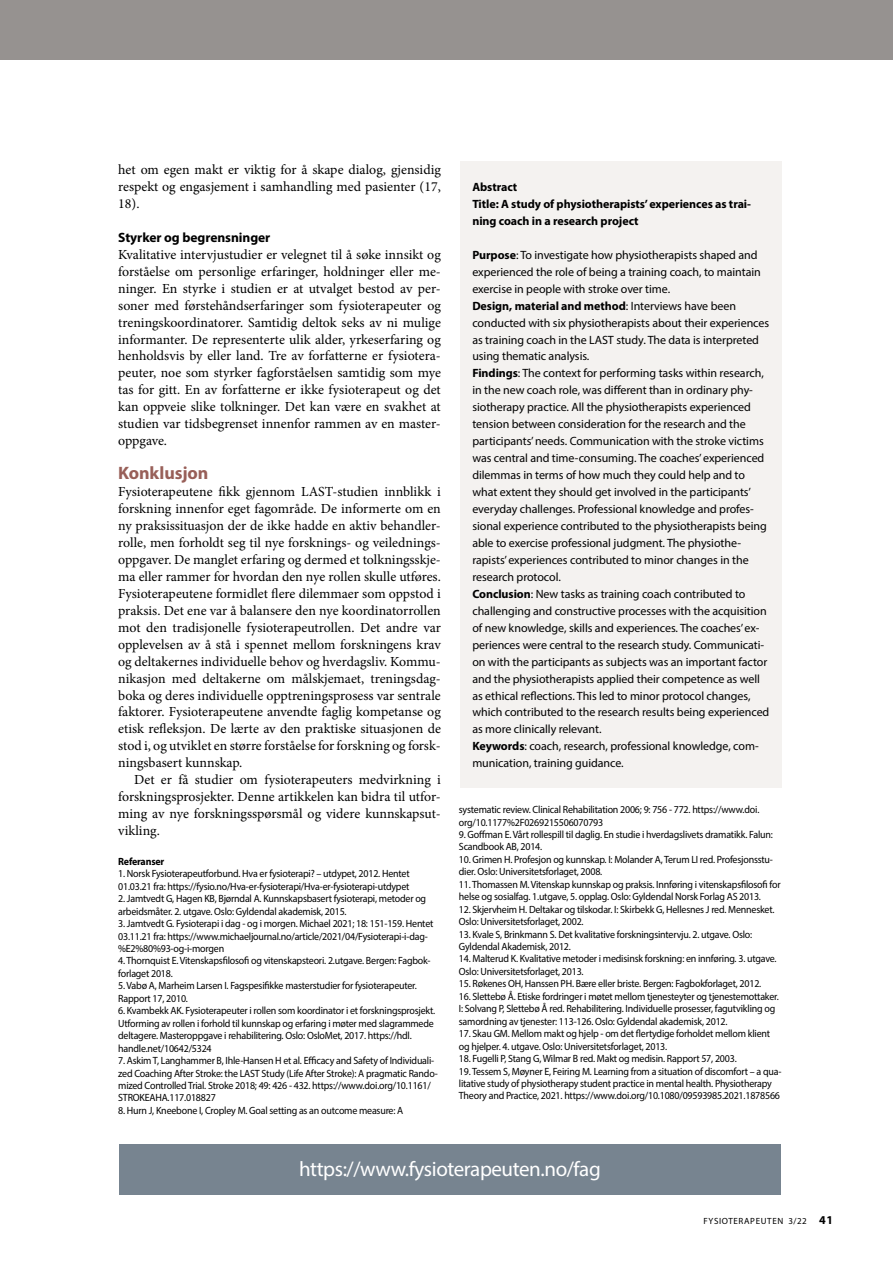
<style>
.page{position:relative;width:893px;height:1263px;background:#fff}
.page>*{position:absolute;margin:0;border:0;box-sizing:border-box;transform-origin:0 0}
.t1{font:21px "Myriad Pro";letter-spacing:-.02em;color:#fff}
.t2{font:700 18px "Myriad Pro";letter-spacing:-.005em;color:#985f58}
.t3{font:13.8px/17px "Minion Pro";color:#000;text-align:justify}
.t4{font:700 13.5px "Myriad Pro";letter-spacing:-.005em;color:#000}
.t5{font:12px/17px "Myriad Pro";letter-spacing:-.005em;color:#000}
.t6{font:700 12px/17px "Myriad Pro";letter-spacing:-.005em;color:#000}
.t7{font:10.5px/12.5px "Myriad Pro";letter-spacing:-.02em;color:#000;scale:.95 1}
.t8{font:700 10.5px "Myriad Pro";letter-spacing:-.02em;color:#000;scale:.95 1}
.t9{font:9px "Myriad Pro";letter-spacing:.07em;color:#000}
.s1{font-weight:700}
.s2{font-weight:700;font-size:12px}
</style>
<div class="page">
<div style="left:0;top:0;width:893px;height:60px;background:#969290"></div>
<div style="left:460px;top:162px;width:322px;height:626px;background:#f4f2f0"></div>
<div style="left:119px;top:1145px;width:662px;height:50px;background:#778490"></div>
<h3 class="t3" style="left:118px;top:161px;width:324px">het om egen makt er viktig for å skape dialog, gjensidig respekt og engasjement i samhandling med pasienter (17, 18).</h3>
<p class="t4" style="left:118px;top:228px;width:154px">Styrker og begrensninger</p>
<p class="t3" style="left:118px;top:246px;width:324px">Kvalitative intervjustudier er velegnet til å søke innsikt og forståelse om personlige erfaringer, holdninger eller me&shy;ninger. En styrke i studien er at utvalget bestod av per&shy;soner med førstehåndserfaringer som fysioterapeuter og treningskoordinatorer. Samtidig deltok seks av ni mulige informanter. De representerte ulik alder, yrkeserfaring og henholdsvis by eller land. Tre av forfatterne er fysiotera&shy;peuter, noe som styrker fagforståelsen samtidig som mye tas for gitt. En av forfatterne er ikke fysioterapeut og det kan oppveie slike tolkninger. Det kan være en svakhet at studien var tidsbegrenset innenfor rammen av en master&shy;oppgave.</p>
<h2 class="t2" style="left:118px;top:461px;width:92px">Konklusjon</h2>
<p class="t3" style="left:118px;top:483px;width:324px">Fysioterapeutene fikk gjennom LAST-studien innblikk i forskning innenfor eget fagområde. De informerte om en ny praksissituasjon der de ikke hadde en aktiv behandler&shy;rolle, men forholdt seg til nye forsknings- og veilednings&shy;oppgaver. De manglet erfaring og dermed et tolkningsskje&shy;ma eller rammer for hvordan den nye rollen skulle utføres.<br>Fysioterapeutene formidlet flere dilemmaer som oppstod i praksis. Det ene var å balansere den nye koordinatorrollen mot den tradisjonelle fysioterapeutrollen. Det andre var opplevelsen av å stå i spennet mellom forskningens krav og deltakernes individuelle behov og hverdagsliv. Kommu&shy;nikasjon med deltakerne om målskjemaet, treningsdag&shy;boka og deres individuelle opptreningsprosess var sentrale faktorer. Fysioterapeutene anvendte faglig kompetanse og etisk refleksjon. De lærte av den praktiske situasjonen de stod i, og utviklet en større forståelse for forskning og forsk&shy;ningsbasert kunnskap.</p>
<h3 class="t3" style="left:118px;top:771px;width:324px;text-indent:16px">Det er få studier om fysioterapeuters medvirkning i forskningsprosjekter. Denne artikkelen kan bidra til utfor&shy;ming av nye forskningsspørsmål og videre kunnskapsut&shy;vikling.</h3>
<p class="t8" style="left:118px;top:854px;width:50px">Referanser</p>
<p class="t7" style="left:118px;top:867px;width:308px">1. Norsk Fysioterapeutforbund. Hva er fysioterapi? – utdypet, 2012. Hentet<br>01.03.21 fra: https://fysio.no/Hva-er-fysioterapi/Hva-er-fysioterapi-utdypet</p>
<p class="t7" style="left:118px;top:892px;width:326px">2. Jamtvedt G, Hagen KB, Bjørndal A. Kunnskapsbasert fysioterapi, metoder og arbeidsmåter. 2. utgave. Oslo: Gyldendal akademisk, 2015.</p>
<p class="t7" style="left:118px;top:917px;width:333px">3. Jamtvedt G. Fysioterapi i dag - og i morgen. Michael 2021; 18: 151-159. Hentet<br>03.11.21 fra: https://www.michaeljournal.no/article/2021/04/Fysioterapi-i-dag-%E2%80%93-og-i-morgen</p>
<p class="t7" style="left:118px;top:954px;width:330px">4. Thornquist E. Vitenskapsfilosofi og vitenskapsteori. 2.utgave. Bergen: Fagbok&shy;forlaget 2018.</p>
<p class="t7" style="left:118px;top:979px;width:316px">5. Vabø A, Marheim Larsen I. Fagspesifikke masterstudier for fysioterapeuter.<br>Rapport 17, 2010.</p>
<p class="t7" style="left:118px;top:1004px;width:335px">6. Kvambekk AK. Fysioterapeuter i rollen som koordinator i et forskningsprosjekt.<br>Utforming av rollen i forhold til kunnskap og erfaring i møter med slagrammede deltagere. Masteroppgave i rehabilitering. Oslo: OsloMet, 2017. https://hdl. handle.net/10642/5324</p>
<p class="t7" style="left:118px;top:1054px;width:338px">7. Askim T, Langhammer B, Ihle-Hansen H et al. Efficacy and Safety of Individuali&shy;zed Coaching After Stroke: the LAST Study (Life After Stroke): A pragmatic Rando&shy;mized Controlled Trial. Stroke 2018; 49: 426 - 432. https://www.doi.org/10.1161/ STROKEAHA.117.018827</p>
<p class="t7" style="left:118px;top:1104px;width:302px">8. Hurn J, Kneebone I, Cropley M. Goal setting as an outcome measure: A</p>
<p class="t6" style="left:472px;top:178px;width:280px">Abstract<br>Title: A study of physiotherapists’ experiences as trai&shy;ning coach in a research project</p>
<p class="t5" style="left:472px;top:246px;width:299px"><span class="s1">Purpose</span>: To investigate how physiotherapists shaped and experienced the role of being a training coach, to maintain exercise in people with stroke over time.<br><span class="s1">Design, material and method</span>: Interviews have been conducted with six physiotherapists about their experiences as training coach in the LAST study. The data is interpreted using thematic analysis.<br><span class="s1">Findings</span>: The context for performing tasks within research, in the new coach role, was different than in ordinary phy&shy;siotherapy practice. All the physiotherapists experienced tension between consideration for the research and the participants’ needs. Communication with the stroke victims was central and time-consuming. The coaches’ experienced dilemmas in terms of how much they could help and to what extent they should get involved in the participants’ everyday challenges. Professional knowledge and profes&shy;sional experience contributed to the physiotherapists being able to exercise professional judgment. The physiothe&shy;rapists’ experiences contributed to minor changes in the research protocol.<br><span class="s1">Conclusion</span>: New tasks as training coach contributed to challenging and constructive processes with the acquisition of new knowledge, skills and experiences. The coaches’ ex&shy;periences were central to the research study. Communicati&shy;on with the participants as subjects was an important factor and the physiotherapists applied their competence as well as ethical reflections. This led to minor protocol changes, which contributed to the research results being experienced as more clinically relevant.<br><span class="s1">Keywords</span>: coach, research, professional knowledge, com&shy;munication, training guidance.</p>
<p class="t7" style="left:459px;top:803px;width:318px">systematic review. Clinical Rehabilitation 2006; 9: 756 - 772. https://www.doi. org/10.1177%2F0269215506070793</p>
<p class="t7" style="left:459px;top:828px;width:332px">9. Goffman E. Vårt rollespill til daglig. En studie i hverdagslivets dramatikk. Falun:<br>Scandbook AB, 2014.</p>
<p class="t7" style="left:459px;top:853px;width:332px">10. Grimen H. Profesjon og kunnskap. I: Molander A, Terum LI red. Profesjonsstu&shy;dier. Oslo: Universitetsforlaget, 2008.</p>
<p class="t7" style="left:459px;top:878px;width:340px">11. Thomassen M. Vitenskap kunnskap og praksis. Innføring i vitenskapsfilosofi for helse og sosialfag. 1.utgave, 5. opplag. Oslo: Gyldendal Norsk Forlag AS 2013.</p>
<p class="t7" style="left:459px;top:903px;width:334px">12. Skjervheim H. Deltakar og tilskodar. I: Skirbekk G, Hellesnes J red. Mennesket.<br>Oslo: Universitetsforlaget, 2002.</p>
<p class="t7" style="left:459px;top:928px;width:310px">13. Kvale S, Brinkmann S. Det kvalitative forskningsintervju. 2. utgave. Oslo:<br>Gyldendal Akademisk, 2012.</p>
<p class="t7" style="left:459px;top:952px;width:336px">14. Malterud K. Kvalitative metoder i medisinsk forskning: en innføring. 3. utgave.<br>Oslo: Universitetsforlaget, 2013.</p>
<p class="t7" style="left:459px;top:977px;width:320px">15. Røkenes OH, Hanssen PH. Bære eller briste. Bergen: Fagbokforlaget, 2012.</p>
<p class="t7" style="left:459px;top:990px;width:338px">16. Slettebø Å. Etiske fordringer i møtet mellom tjenesteyter og tjenestemottaker.<br>I: Solvang P, Slettebø Å red. Rehabilitering. Individuelle prosesser, fagutvikling og samordning av tjenester: 113-126. Oslo: Gyldendal akademisk, 2012.</p>
<p class="t7" style="left:459px;top:1027px;width:329px">17. Skau GM. Mellom makt og hjelp - om det flertydige forholdet mellom klient og hjelper. 4. utgave. Oslo: Universitetsforlaget, 2013.</p>
<p class="t7" style="left:459px;top:1052px;width:294px">18. Fugelli P, Stang G, Wilmar B red. Makt og medisin. Rapport 57, 2003.</p>
<p class="t7" style="left:459px;top:1064px;width:341px">19. Tessem S, Møyner E, Feiring M. Learning from a situation of discomfort – a qua&shy;litative study of physiotherapy student practice in mental health. Physiotherapy<br>Theory and Practice, 2021. https://www.doi.org/10.1080/09593985.2021.1878566</p>
<h1 class="t1" style="left:299px;top:1156px;width:303px">https://www.fysioterapeuten.no/fag</h1>
<p class="t9" style="left:704px;top:1215px;width:131px">FYSIOTERAPEUTEN 3/22 <span class="s2">41</span></p>
</div>
